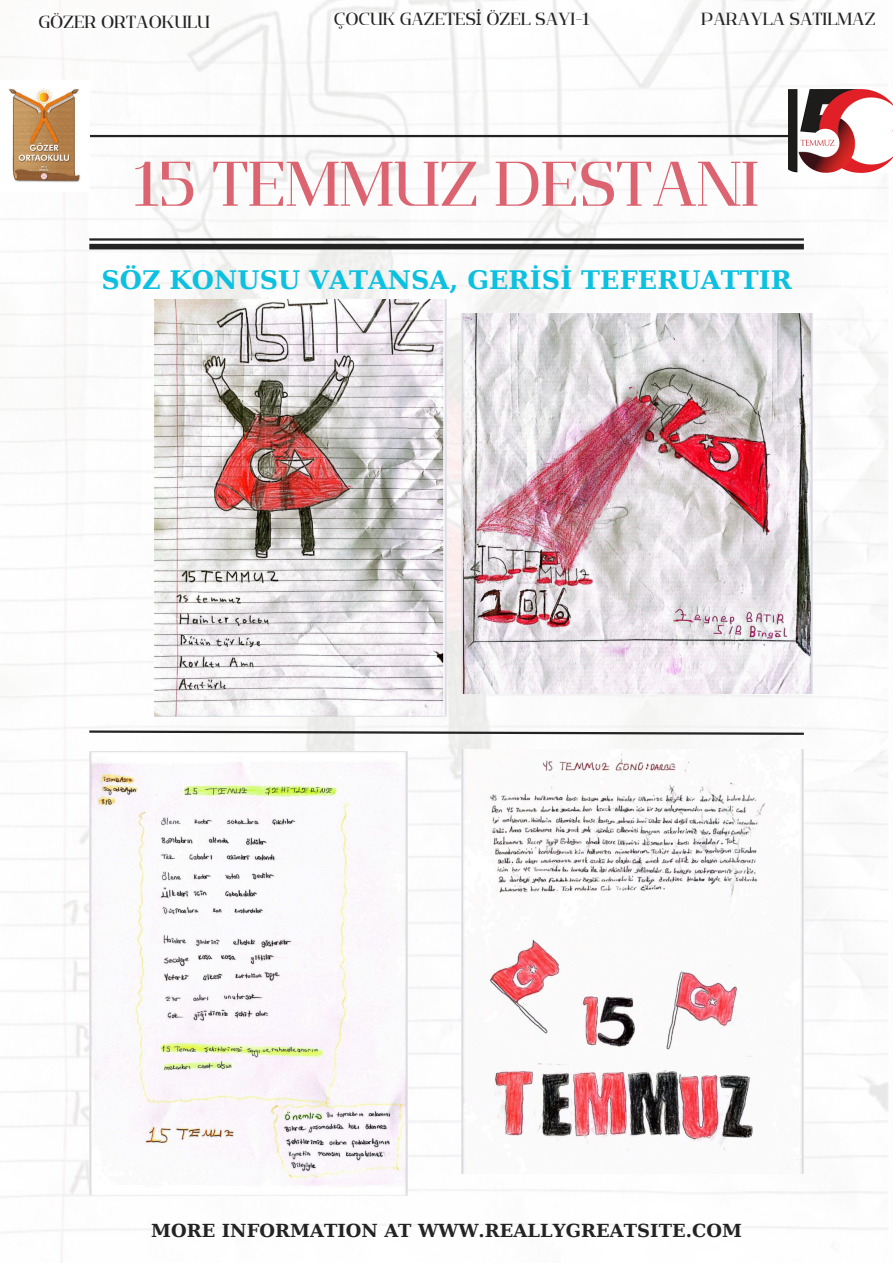
<style>
.page{position:relative;width:893px;height:1263px;background:#fff}
.page>*{position:absolute;margin:0;border:0;box-sizing:border-box;transform-origin:0 0}
.t1{font:62.93px "Flatory Serif 400";color:#db6470}
.t2{font:700 25.42px "DejaVu Serif";letter-spacing:.005em;color:#0cc0df}
.t3{font:700 17.92px "DejaVu Serif";letter-spacing:.005em;color:#242323}
.t4{font:17.55px "Flatory Serif 400";color:#242323}
.s1{font-family:"Noto Sans"}
</style>
<div class="page">
<img style="left:0;top:0;width:888px;height:1263px">
<hr style="left:89px;top:135px;width:715px;height:2px;background:#242323">
<div style="left:89px;top:244px;width:715px;height:5px;background:#242323"></div>
<hr style="left:89px;top:238px;width:715px;height:3px;background:#242323">
<svg style="left:87px;top:729px;width:719px;height:7px"></svg>
<img style="left:462px;top:749px;width:342px;height:425px">
<img style="left:462px;top:313px;width:351px;height:380px">
<img style="left:1px;top:81px;width:88px;height:110px">
<img style="left:788px;top:89px;width:105px;height:83px">
<img style="left:154px;top:299px;width:293px;height:417px">
<img style="left:89px;top:751px;width:318px;height:444px">
<p class="t4" style="left:39px;top:12px;width:173px">GÖZER ORTAOKULU</p>
<p class="t4" style="left:334px;top:9px;width:257px">ÇOCUK GAZETES<span class="s1">İ</span> ÖZEL SAYI-1</p>
<p class="t4" style="left:701px;top:9px;width:176px">PARAYLA SATILMAZ</p>
<h1 class="t1" style="left:135px;top:147px;width:625px">15 TEMMUZ DESTANI</h1>
<h2 class="t2" style="left:101px;top:260px;width:692px">SÖZ KONUSU VATANSA, GERİSİ TEFERUATTIR</h2>
<p class="t3" style="left:151px;top:1217px;width:592px">MORE INFORMATION AT WWW.REALLYGREATSITE.COM</p>
</div>
